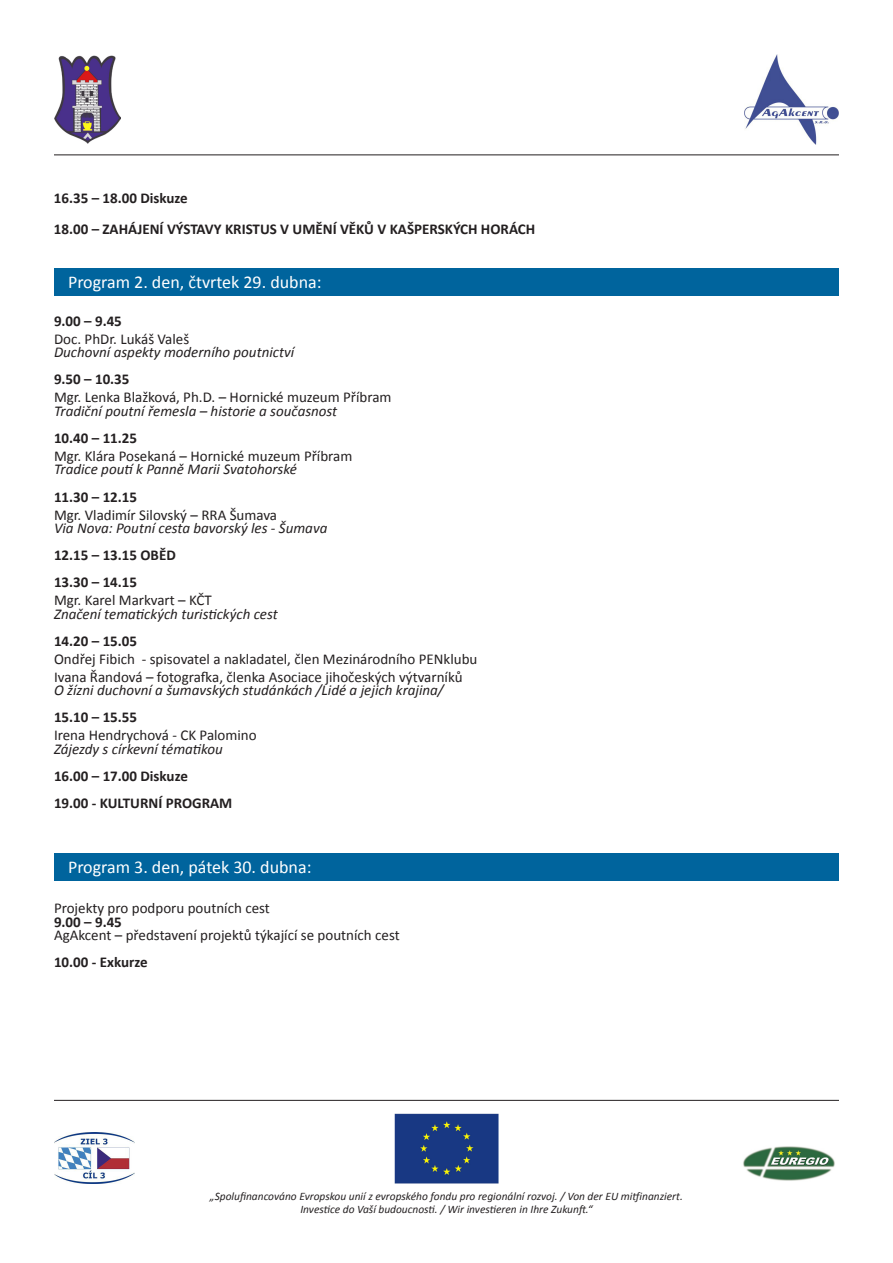
<style>
.page{position:relative;width:893px;height:1263px;background:#fff}
.page>*{position:absolute;margin:0;border:0;box-sizing:border-box;transform-origin:0 0}
.t1{font:18px "Calibri";color:#fff}
.t2{font:15px "Calibri";color:#231f20}
.t3{font:italic 15px "Calibri";color:#231f20}
.t4{font:700 15px "Calibri";color:#231f20}
.t5{font:italic 11.4px "Calibri";color:#231f20}
</style>
<div class="page">
<div style="left:54px;top:269px;width:785px;height:27px;background:#00649d"></div>
<div style="left:54px;top:853px;width:785px;height:27px;background:#00649d"></div>
<hr style="left:54px;top:154px;width:785px;height:1px;background:#231f20">
<img style="left:54px;top:55px;width:66px;height:88px">
<img style="left:744px;top:54px;width:95px;height:91px">
<img style="left:54px;top:1132px;width:81px;height:51px">
<div style="left:394px;top:1114px;width:104px;height:69px;background:#183883"></div>
<img style="left:743px;top:1146px;width:92px;height:35px">
<hr style="left:54px;top:1100px;width:785px;height:1px;background:#231f20">
<p class="t4" style="left:54px;top:188px;width:135px">16.35 – 18.00 Diskuze</p>
<p class="t4" style="left:54px;top:220px;width:483px">18.00 – ZAHÁJENÍ VÝSTAVY KRISTUS V UMĚNÍ VĚKŮ V KAŠPERSKÝCH HORÁCH</p>
<p class="t1" style="left:68px;top:271px;width:255px">Program 2. den, čtvrtek 29. dubna:</p>
<p class="t4" style="left:54px;top:312px;width:69px">9.00 – 9.45</p>
<p class="t2" style="left:54px;top:330px;width:137px">Doc. PhDr. Lukáš Valeš</p>
<p class="t3" style="left:54px;top:343px;width:242px">Duchovní aspekty moderního poutnictví</p>
<p class="t4" style="left:54px;top:370px;width:77px">9.50 – 10.35</p>
<p class="t2" style="left:54px;top:388px;width:339px">Mgr. Lenka Blažková, Ph.D. – Hornické muzeum Příbram</p>
<p class="t3" style="left:54px;top:402px;width:285px">Tradiční poutní řemesla – historie a současnost</p>
<p class="t4" style="left:54px;top:429px;width:85px">10.40 – 11.25</p>
<p class="t2" style="left:54px;top:447px;width:300px">Mgr. Klára Posekaná – Hornické muzeum Příbram</p>
<p class="t3" style="left:54px;top:460px;width:244px">Tradice poutí k Panně Marii Svatohorské</p>
<p class="t4" style="left:54px;top:487px;width:85px">11.30 – 12.15</p>
<p class="t2" style="left:54px;top:505px;width:225px">Mgr. Vladimír Silovský – RRA Šumava</p>
<p class="t3" style="left:54px;top:519px;width:275px">Via Nova: Poutní cesta bavorský les - Šumava</p>
<p class="t4" style="left:54px;top:546px;width:123px">12.15 – 13.15 OBĚD</p>
<p class="t4" style="left:54px;top:573px;width:85px">13.30 – 14.15</p>
<p class="t2" style="left:54px;top:591px;width:159px">Mgr. Karel Markvart – KČT</p>
<p class="t3" style="left:54px;top:604px;width:225px">Značení tematických turistických cest</p>
<p class="t4" style="left:54px;top:631px;width:85px">14.20 – 15.05</p>
<p class="t2" style="left:54px;top:649px;width:425px">Ondřej Fibich - spisovatel a nakladatel, člen Mezinárodního PENklubu</p>
<p class="t2" style="left:54px;top:667px;width:410px">Ivana Řandová – fotografka, členka Asociace jihočeských výtvarníků</p>
<p class="t3" style="left:54px;top:681px;width:391px">O žízni duchovní a šumavských studánkách /Lidé a jejich krajina/</p>
<p class="t4" style="left:54px;top:708px;width:85px">15.10 – 15.55</p>
<p class="t2" style="left:54px;top:726px;width:204px">Irena Hendrychová - CK Palomino</p>
<p class="t3" style="left:54px;top:739px;width:170px">Zájezdy s církevní tématikou</p>
<p class="t4" style="left:54px;top:766px;width:135px">16.00 – 17.00 Diskuze</p>
<p class="t4" style="left:54px;top:793px;width:180px">19.00 - KULTURNÍ PROGRAM</p>
<p class="t1" style="left:68px;top:856px;width:245px">Program 3. den, pátek 30. dubna:</p>
<p class="t2" style="left:54px;top:899px;width:217px">Projekty pro podporu poutních cest</p>
<p class="t4" style="left:54px;top:912px;width:69px">9.00 – 9.45</p>
<p class="t2" style="left:54px;top:926px;width:347px">AgAkcent – představení projektů týkající se poutních cest</p>
<p class="t4" style="left:54px;top:953px;width:95px">10.00 - Exkurze</p>
<p class="t5" style="left:210px;top:1189px;width:474px">„Spolufinancováno Evropskou unií z evropského fondu pro regionální rozvoj. / Von der EU mitfinanziert.</p>
<p class="t5" style="left:300px;top:1202px;width:294px">Investice do Vaší budoucnosti. / Wir investieren in Ihre Zukunft.“</p>
</div>
